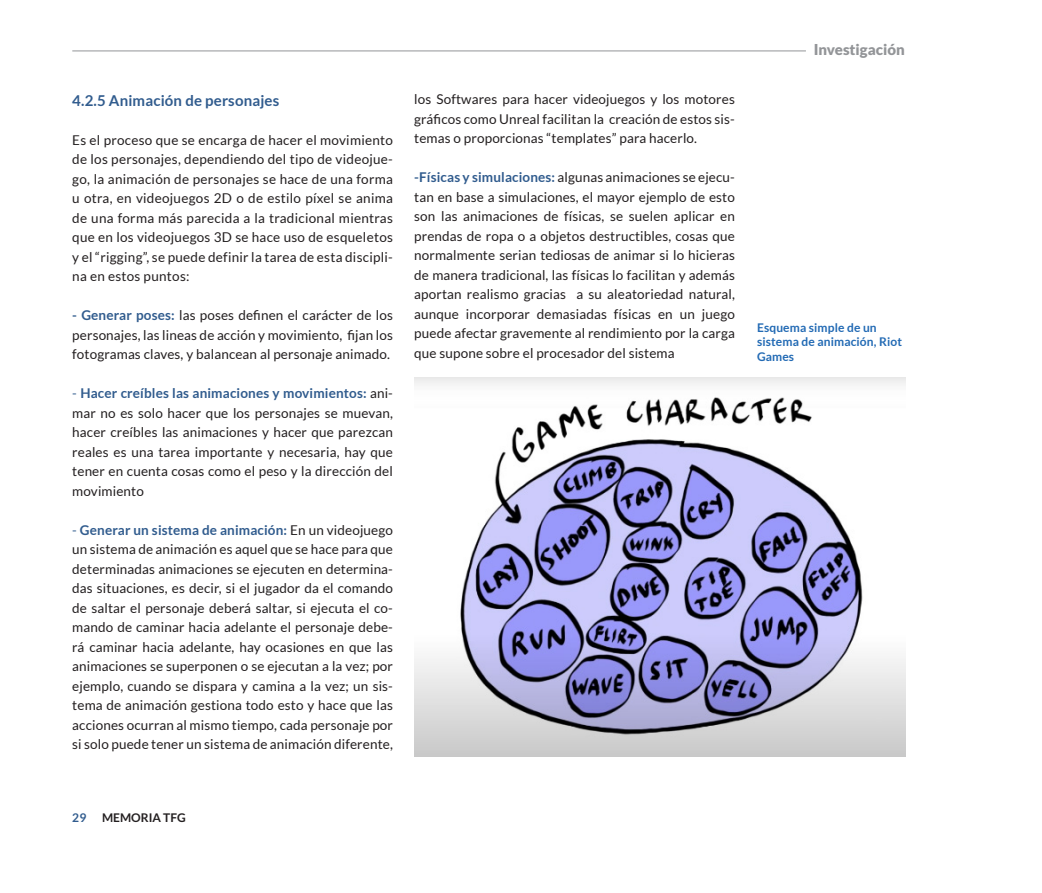
<style>
.page{position:relative;width:1042px;height:893px;background:#fff}
.page>*{position:absolute;margin:0;border:0;box-sizing:border-box;transform-origin:0 0}
.Cuerpo_General{font:700 15px "Lato";letter-spacing:.01em;color:#315c8e}
.t1{font:900 15px "Lato";color:#939598}
.Cuerpo_General-2{font:13.5px/19.5px "Lato";letter-spacing:.01em;color:#231f20;text-align:justify}
.notas{font:700 12px/14.4px "Lato";letter-spacing:.01em;color:#226ab4}
.t2{font:700 12px "Lato";color:#231f20}
.t3{font:700 12px "Lato";color:#315c8e}
.s1{font-weight:700;color:#315c8e}
.s2{color:#315c8e}
</style>
<div class="page">
<hr style="left:72px;top:51px;width:734px;height:1px;background:#939598">
<img style="left:414px;top:377px;width:492px;height:380px">
<p class="Cuerpo_General" style="left:72px;top:92px;width:208px">4.2.5 Animación de personajes</p>
<p class="Cuerpo_General-2" style="left:72px;top:130px;width:322px">Es el proceso que se encarga de hacer el movimiento de los personajes, dependiendo del tipo de videojue&shy;go, la animación de personajes se hace de una forma u otra, en videojuegos 2D o de estilo píxel se anima de una forma más parecida a la tradicional mientras que en los videojuegos 3D se hace uso de esqueletos y el “rigging”, se puede definir la tarea de esta discipli&shy;na en estos puntos:</p>
<p class="Cuerpo_General-2" style="left:72px;top:305px;width:322px"><span class="s1">- Generar poses:</span> las poses definen el carácter de los personajes, las lineas de acción y movimiento, fijan los fotogramas claves, y balancean al personaje animado.</p>
<p class="Cuerpo_General-2" style="left:72px;top:383px;width:322px"><span class="s2">-</span> <span class="s1">Hacer creíbles las animaciones y movimientos:</span> ani&shy;mar no es solo hacer que los personajes se muevan, hacer creíbles las animaciones y hacer que parezcan reales es una tarea importante y necesaria, hay que tener en cuenta cosas como el peso y la dirección del movimiento</p>
<p class="Cuerpo_General-2" style="left:72px;top:520px;width:322px"><span class="s2">-</span> <span class="s1">Generar un sistema de animación:</span> En un videojuego un sistema de animación es aquel que se hace para que determinadas animaciones se ejecuten en determina&shy;das situaciones, es decir, si el jugador da el comando de saltar el personaje deberá saltar, si ejecuta el co&shy;mando de caminar hacia adelante el personaje debe&shy;rá caminar hacia adelante, hay ocasiones en que las animaciones se superponen o se ejecutan a la vez; por ejemplo, cuando se dispara y camina a la vez; un sis&shy;tema de animación gestiona todo esto y hace que las acciones ocurran al mismo tiempo, cada personaje por si solo puede tener un sistema de animación diferente,</p>
<p class="Cuerpo_General-2" style="left:414px;top:90px;width:322px">los Softwares para hacer videojuegos y los motores gráficos como Unreal facilitan la creación de estos sis&shy;temas o proporcionas “templates” para hacerlo.</p>
<p class="Cuerpo_General-2" style="left:414px;top:168px;width:322px"><span class="s1">-Físicas y simulaciones:</span> algunas animaciones se ejecu&shy;tan en base a simulaciones, el mayor ejemplo de esto son las animaciones de físicas, se suelen aplicar en prendas de ropa o a objetos destructibles, cosas que normalmente serian tediosas de animar si lo hicieras de manera tradicional, las físicas lo facilitan y además aportan realismo gracias a su aleatoriedad natural, aunque incorporar demasiadas físicas en un juego puede afectar gravemente al rendimiento por la carga que supone sobre el procesador del sistema</p>
<p class="t1" style="left:813px;top:40px;width:93px">Investigación</p>
<p class="notas" style="left:757px;top:320px;width:146px">Esquema simple de un sistema de animación, Riot<br>Games</p>
<p class="t3" style="left:72px;top:811px;width:16px">29</p>
<p class="t2" style="left:102px;top:811px;width:85px">MEMORIA TFG</p>
</div>
